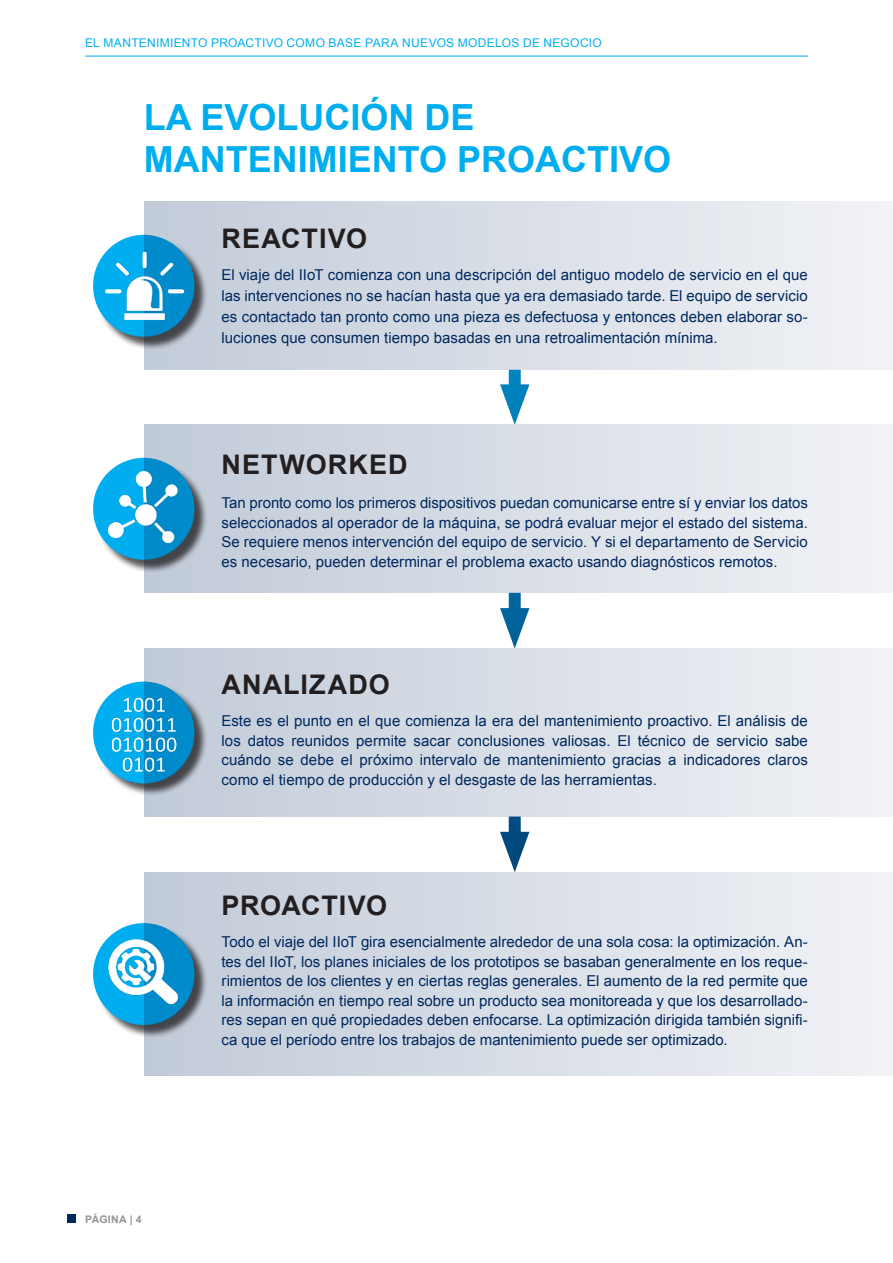
<style>
.page{position:relative;width:893px;height:1263px;background:#fff}
.page>*{position:absolute;margin:0;border:0;box-sizing:border-box;transform-origin:0 0}
.t1{font:700 36px/42px "Arial";color:#00aeef}
.t2{font:700 27px "Arial";letter-spacing:.04em;color:#231f20}
.t3{font:700 27px "Arial";letter-spacing:.02em;color:#231f20}
.t4{font:15px/19.5px "Arial";color:#00285f;text-align:justify}
.t5{font:12px "Arial";letter-spacing:.025em;color:#00aeef}
.t6{font:700 10.5px "Arial";letter-spacing:.035em;color:#939598}
</style>
<div class="page">
<div style="left:144px;top:202px;width:749px;height:168px;background:linear-gradient(to right,#c2cbd8,#f1f3f6)"></div>
<div style="left:144px;top:648px;width:749px;height:168px;background:linear-gradient(to right,#c1cbd8,#f1f3f6)"></div>
<div style="left:144px;top:425px;width:749px;height:168px;background:linear-gradient(to right,#c1cad7,#f1f3f6)"></div>
<div style="left:144px;top:872px;width:749px;height:204px;background:linear-gradient(to right,#c1cad8,#f1f3f6)"></div>
<div style="left:95px;top:683px;width:113px;height:114px;background:#231f20;opacity:.75"></div>
<svg style="left:93px;top:681px;width:101px;height:102px;background:#079fde"></svg>
<div style="left:95px;top:459px;width:113px;height:114px;background:#231f20;opacity:.75"></div>
<svg style="left:93px;top:458px;width:101px;height:102px;background:#029cdc"></svg>
<div style="left:95px;top:236px;width:113px;height:114px;background:#231f20;opacity:.75"></div>
<svg style="left:93px;top:235px;width:101px;height:102px"></svg>
<div style="left:95px;top:925px;width:113px;height:113px;background:#231f20;opacity:.75"></div>
<svg style="left:93px;top:923px;width:101px;height:102px"></svg>
<img style="left:105px;top:470px;width:78px;height:78px">
<img style="left:103px;top:693px;width:82px;height:83px">
<img style="left:99px;top:931px;width:86px;height:86px">
<img style="left:98px;top:239px;width:93px;height:93px">
<div style="left:509px;top:370px;width:12px;height:31px;background:#0083be"></div>
<svg style="left:500px;top:384px;width:29px;height:41px"></svg>
<div style="left:509px;top:593px;width:12px;height:32px;background:#00669e"></div>
<svg style="left:500px;top:608px;width:29px;height:40px"></svg>
<div style="left:509px;top:816px;width:12px;height:33px;background:#004b80"></div>
<svg style="left:500px;top:832px;width:29px;height:40px"></svg>
<hr style="left:85px;top:56px;width:723px;height:1px;background:#00aeef">
<div style="left:67px;top:1214px;width:9px;height:9px;background:#00285f"></div>
<p class="t5" style="left:85px;top:35px;width:518px">EL MANTENIMIENTO PROACTIVO COMO BASE PARA NUEVOS MODELOS DE NEGOCIO</p>
<h1 class="t1" style="left:144px;top:97px;width:529px">LA EVOLUCIÓN DE<br>MANTENIMIENTO PROACTIVO</h1>
<h2 class="t2" style="left:221px;top:221px;width:147px">REACTIVO</h2>
<p class="t4" style="left:221px;top:265px;width:588px;line-height:21px">El viaje del IIoT comienza con una descripción del antiguo modelo de servicio en el que las intervenciones no se hacían hasta que ya era demasiado tarde. El equipo de servicio es contactado tan pronto como una pieza es defectuosa y entonces deben elaborar so&shy;luciones que consumen tiempo basadas en una retroalimentación mínima.</p>
<h2 class="t2" style="left:221px;top:447px;width:188px">NETWORKED</h2>
<p class="t4" style="left:221px;top:493px;width:588px">Tan pronto como los primeros dispositivos puedan comunicarse entre sí y enviar los datos seleccionados al operador de la máquina, se podrá evaluar mejor el estado del sistema.<br>Se requiere menos intervención del equipo de servicio. Y si el departamento de Servicio es necesario, pueden determinar el problema exacto usando diagnósticos remotos.</p>
<h2 class="t2" style="left:221px;top:667px;width:170px">ANALIZADO</h2>
<p class="t4" style="left:221px;top:711px;width:588px">Este es el punto en el que comienza la era del mantenimiento proactivo. El análisis de los datos reunidos permite sacar conclusiones valiosas. El técnico de servicio sabe cuándo se debe el próximo intervalo de mantenimiento gracias a indicadores claros como el tiempo de producción y el desgaste de las herramientas.</p>
<h2 class="t3" style="left:221px;top:887px;width:167px">PROACTIVO</h2>
<p class="t6" style="left:85px;top:1212px;width:58px">PÁGINA | 4</p>
<p class="t4" style="left:221px;top:932px;width:588px">Todo el viaje del IIoT gira esencialmente alrededor de una sola cosa: la optimización. An&shy;tes del IIoT, los planes iniciales de los prototipos se basaban generalmente en los reque&shy;rimientos de los clientes y en ciertas reglas generales. El aumento de la red permite que la información en tiempo real sobre un producto sea monitoreada y que los desarrollado&shy;res sepan en qué propiedades deben enfocarse. La optimización dirigida también signifi&shy;ca que el período entre los trabajos de mantenimiento puede ser optimizado.</p>
</div>
